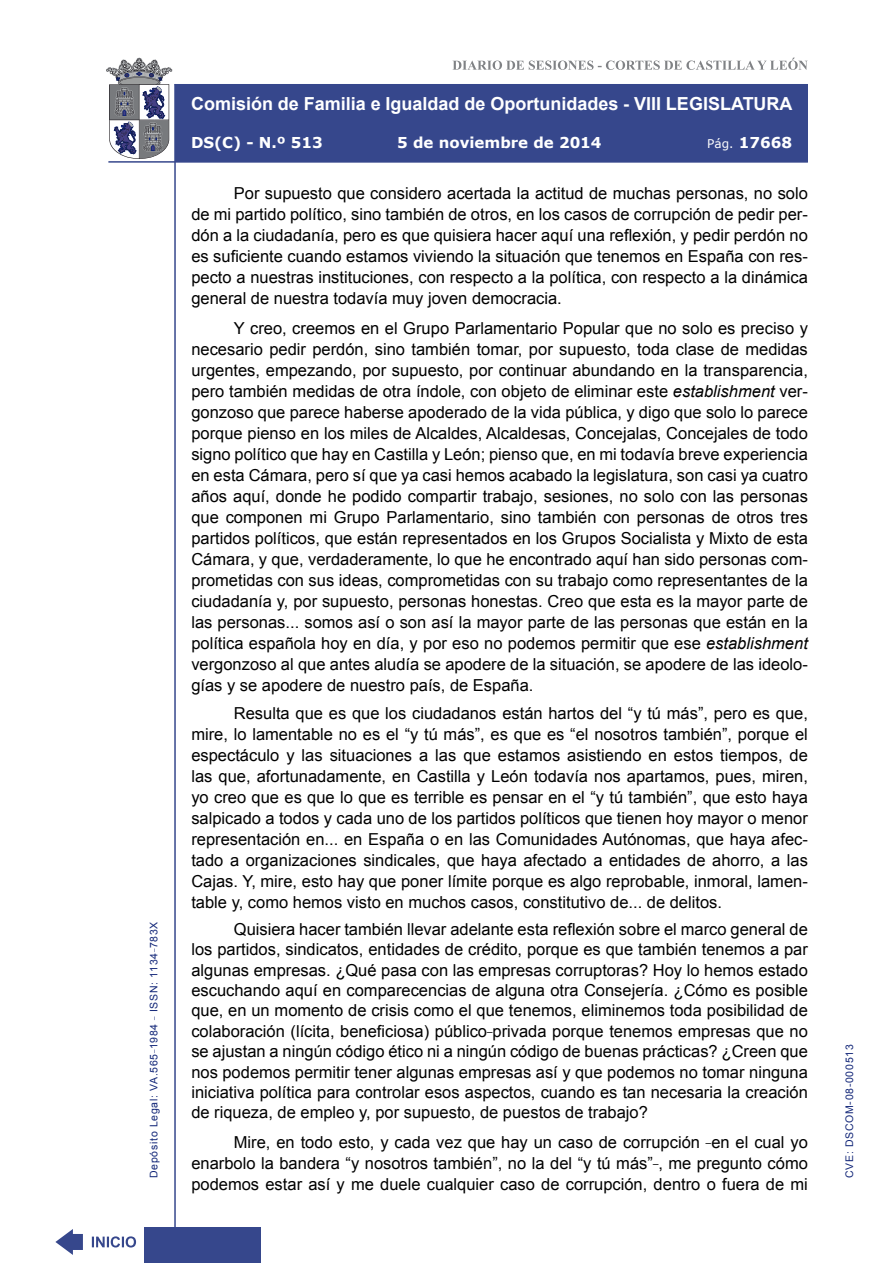
<style>
.page{position:relative;width:893px;height:1263px;background:#fff}
.page>*{position:absolute;margin:0;border:0;box-sizing:border-box;transform-origin:0 0}
.t1{font:700 18px "Arial";color:#fff}
.t2{font:16.5px/21px "Arial";color:#000;text-align:justify}
.t3{font:700 15px "Verdana";color:#fff}
.t4{font:10.5px "Arial";letter-spacing:.065em;color:#122678}
.s1{font-weight:400;font-size:12px}
.s2{font-style:italic}
</style>
<div class="page">
<svg style="left:452px;top:58px;width:356px;height:12px"></svg>
<hr style="left:174px;top:84px;width:2px;height:1179px;background:#36478c">
<div style="left:144px;top:1227px;width:117px;height:36px;background:#36478c"></div>
<div style="left:175px;top:84px;width:633px;height:78px;background:#36478c"></div>
<hr style="left:108px;top:161px;width:700px;height:2px;background:#36478c">
<svg style="left:92px;top:1236px;width:44px;height:11px"></svg>
<svg style="left:55px;top:1229px;width:28px;height:26px"></svg>
<svg style="left:106px;top:58px;width:66px;height:101px"></svg>
<p class="t4" style="left:147px;top:1178px;width:258px;rotate:-90deg">Depósito Legal: VA.565<sup>_</sup>1984 <sup>_</sup> ISSN: 1134<sup>_</sup>783X</p>
<p class="t1" style="left:191px;top:92px;width:603px">Comisión de Familia e Igualdad de Oportunidades - VIII LEGISLATURA</p>
<p class="t3" style="left:191px;top:132px;width:133px">DS(C) - N.º 513</p>
<p class="t3" style="left:397px;top:132px;width:206px">5 de noviembre de 2014</p>
<p class="t3" style="left:707px;top:132px;width:86px"><span class="s1">Pág.</span> 17668</p>
<p class="t2" style="left:191px;top:183px;width:618px;text-indent:43px">Por supuesto que considero acertada la actitud de muchas personas, no solo de mi partido político, sino también de otros, en los casos de corrupción de pedir per&shy;dón a la ciudadanía, pero es que quisiera hacer aquí una reflexión, y pedir perdón no es suficiente cuando estamos viviendo la situación que tenemos en España con res&shy;pecto a nuestras instituciones, con respecto a la política, con respecto a la dinámica general de nuestra todavía muy joven democracia.</p>
<p class="t2" style="left:191px;top:317px;width:618px;text-indent:43px">Y creo, creemos en el Grupo Parlamentario Popular que no solo es preciso y necesario pedir perdón, sino también tomar, por supuesto, toda clase de medidas urgentes, empezando, por supuesto, por continuar abundando en la transparencia, pero también medidas de otra índole, con objeto de eliminar este <span class="s2">establishment</span> ver&shy;gonzoso que parece haberse apoderado de la vida pública, y digo que solo lo parece porque pienso en los miles de Alcaldes, Alcaldesas, Concejalas, Concejales de todo signo político que hay en Castilla y León; pienso que, en mi todavía breve experiencia en esta Cámara, pero sí que ya casi hemos acabado la legislatura, son casi ya cuatro años aquí, donde he podido compartir trabajo, sesiones, no solo con las personas que componen mi Grupo Parlamentario, sino también con personas de otros tres partidos políticos, que están representados en los Grupos Socialista y Mixto de esta Cámara, y que, verdaderamente, lo que he encontrado aquí han sido personas com&shy;prometidas con sus ideas, comprometidas con su trabajo como representantes de la ciudadanía y, por supuesto, personas honestas. Creo que esta es la mayor parte de las personas... somos así o son así la mayor parte de las personas que están en la política española hoy en día, y por eso no podemos permitir que ese <span class="s2">establishment </span>vergonzoso al que antes aludía se apodere de la situación, se apodere de las ideolo&shy;gías y se apodere de nuestro país, de España.</p>
<p class="t2" style="left:191px;top:702px;width:618px;text-indent:43px">Resulta que es que los ciudadanos están hartos del “y tú más”, pero es que, mire, lo lamentable no es el “y tú más”, es que es “el nosotros también”, porque el espectáculo y las situaciones a las que estamos asistiendo en estos tiempos, de las que, afortunadamente, en Castilla y León todavía nos apartamos, pues, miren, yo creo que es que lo que es terrible es pensar en el “y tú también”, que esto haya salpicado a todos y cada uno de los partidos políticos que tienen hoy mayor o menor representación en... en España o en las Comunidades Autónomas, que haya afec&shy;tado a organizaciones sindicales, que haya afectado a entidades de ahorro, a las Cajas. Y, mire, esto hay que poner límite porque es algo reprobable, inmoral, lamen&shy;table y, como hemos visto en muchos casos, constitutivo de... de delitos.</p>
<p class="t2" style="left:191px;top:919px;width:618px;line-height:20.4px;text-indent:43px">Quisiera hacer también llevar adelante esta reflexión sobre el marco general de los partidos, sindicatos, entidades de crédito, porque es que también tenemos a par algunas empresas. ¿Qué pasa con las empresas corruptoras? Hoy lo hemos estado escuchando aquí en comparecencias de alguna otra Consejería. ¿Cómo es posible que, en un momento de crisis como el que tenemos, eliminemos toda posibilidad de colaboración (lícita, beneficiosa) público<sup>_</sup>privada porque tenemos empresas que no se ajustan a ningún código ético ni a ningún código de buenas prácticas? ¿Creen que nos podemos permitir tener algunas empresas así y que podemos no tomar ninguna iniciativa política para controlar esos aspectos, cuando es tan necesaria la creación de riqueza, de empleo y, por supuesto, de puestos de trabajo?</p>
<p class="t2" style="left:191px;top:1132px;width:618px;text-indent:43px">Mire, en todo esto, y cada vez que hay un caso de corrupción <sup>_</sup>en el cual yo enarbolo la bandera “y nosotros también”, no la del “y tú más”<sup>_</sup>, me pregunto cómo podemos estar así y me duele cualquier caso de corrupción, dentro o fuera de mi</p>
<p class="t4" style="left:843px;top:1178px;width:135px;rotate:-90deg">CVE: DSCOM-08-000513</p>
</div>
